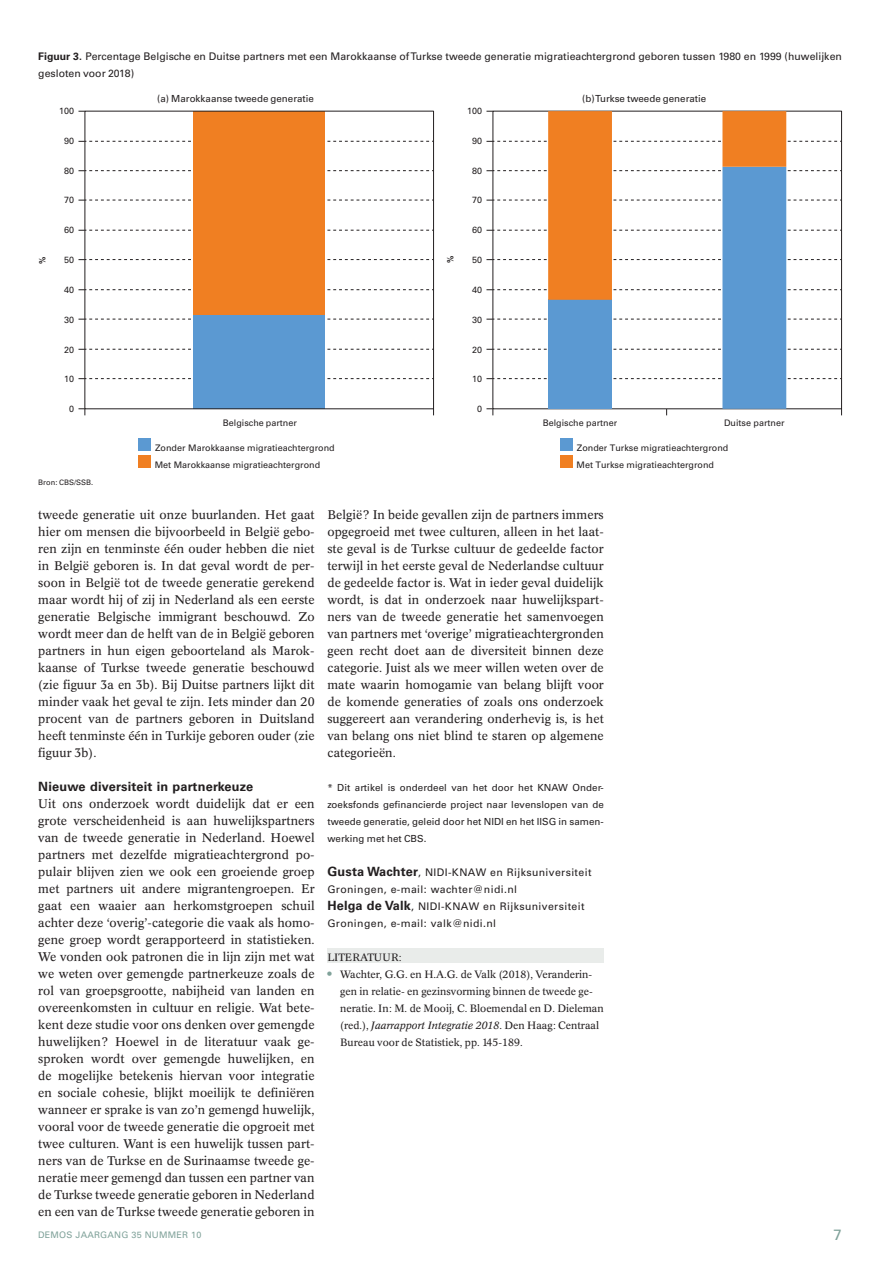
<style>
.page{position:relative;width:893px;height:1263px;background:#fff}
.page>*{position:absolute;margin:0;border:0;box-sizing:border-box;transform-origin:0 0}
.t1{font:15px "Univers";color:#80a29a}
.t2{font:700 12.75px "Univers";letter-spacing:.015em;color:#231f20}
.t3{font:12.3px/17px "Concorde BE";letter-spacing:.005em;color:#231f20;text-align:justify}
.t4{font:10.5px/17px "Concorde BE";color:#231f20}
.t5{font:10.5px/17px "Univers";color:#231f20}
.t6{font:10.5px/17px "Univers";letter-spacing:.035em;color:#231f20}
.t7{font:9.75px/17px "Univers";letter-spacing:.005em;color:#231f20;text-align:justify}
.t8{font:9px "Univers";color:#231f20}
.t9{font:9px "Univers";letter-spacing:.02em;color:#80a29a}
.t10{font:700 8.25px "Univers";color:#231f20}
.t11{font:7.5px "Univers";color:#231f20}
.s1{font-weight:700}
.s2{font-weight:700;font-size:12.75px}
.s3{font-family:"Univers";font-weight:700;font-size:12px;color:#80a29a}
.s4{font-style:italic}
</style>
<div class="page">
<div style="left:327px;top:948px;width:277px;height:15px;background:#e9ecea"></div>
<div style="left:193px;top:315px;width:132px;height:94px;background:#5b99d2"></div>
<div style="left:193px;top:111px;width:132px;height:204px;background:#f07f22"></div>
<div style="left:138px;top:455px;width:13px;height:13px;background:#f07f22"></div>
<div style="left:138px;top:438px;width:13px;height:13px;background:#5b99d2"></div>
<div style="left:85px;top:111px;width:349px;height:298px;border:1px solid #231f20"></div>
<svg style="left:78px;top:408px;width:8px;height:7px"></svg>
<svg style="left:78px;top:349px;width:356px;height:1px"></svg>
<svg style="left:78px;top:378px;width:356px;height:1px"></svg>
<svg style="left:78px;top:289px;width:356px;height:1px"></svg>
<svg style="left:78px;top:319px;width:356px;height:1px"></svg>
<svg style="left:78px;top:230px;width:356px;height:1px"></svg>
<svg style="left:78px;top:259px;width:356px;height:1px"></svg>
<svg style="left:78px;top:170px;width:356px;height:1px"></svg>
<svg style="left:78px;top:141px;width:356px;height:1px"></svg>
<svg style="left:78px;top:200px;width:356px;height:1px"></svg>
<div style="left:560px;top:455px;width:13px;height:13px;background:#f07f22"></div>
<div style="left:560px;top:438px;width:13px;height:13px;background:#5b99d2"></div>
<svg style="left:486px;top:408px;width:8px;height:7px"></svg>
<svg style="left:486px;top:349px;width:355px;height:1px"></svg>
<svg style="left:486px;top:378px;width:355px;height:1px"></svg>
<svg style="left:486px;top:319px;width:355px;height:1px"></svg>
<svg style="left:612px;top:300px;width:174px;height:109px"></svg>
<div style="left:548px;top:300px;width:64px;height:109px;background:#5b99d2"></div>
<svg style="left:486px;top:111px;width:355px;height:189px"></svg>
<p class="t5" style="left:38px;top:47px;width:805px"><span class="s1">Figuur 3.</span> Percentage Belgische en Duitse partners met een Marokkaanse of Turkse tweede generatie migratieachtergrond geboren tussen 1980 en 1999 (huwelijken gesloten voor 2018)</p>
<p class="t7" style="left:157px;top:90px;width:158px">(a) Marokkaanse tweede generatie</p>
<p class="t7" style="left:582px;top:90px;width:126px">(b) Turkse tweede generatie</p>
<p class="t8" style="left:59px;top:105px;width:17px">100</p>
<p class="t8" style="left:467px;top:105px;width:17px">100</p>
<p class="t8" style="left:64px;top:136px;width:12px">90</p>
<p class="t8" style="left:472px;top:136px;width:12px">90</p>
<p class="t8" style="left:64px;top:165px;width:12px">80</p>
<p class="t8" style="left:472px;top:165px;width:12px">80</p>
<p class="t8" style="left:64px;top:195px;width:12px">70</p>
<p class="t8" style="left:472px;top:195px;width:12px">70</p>
<p class="t8" style="left:64px;top:225px;width:12px">60</p>
<p class="t8" style="left:472px;top:225px;width:12px">60</p>
<p class="t10" style="left:38px;top:264px;width:9px;rotate:-90deg">%</p>
<p class="t8" style="left:64px;top:254px;width:12px">50</p>
<p class="t10" style="left:446px;top:263px;width:9px;rotate:-90deg">%</p>
<p class="t8" style="left:472px;top:254px;width:12px">50</p>
<p class="t8" style="left:64px;top:285px;width:12px">40</p>
<p class="t8" style="left:472px;top:285px;width:12px">40</p>
<p class="t8" style="left:64px;top:314px;width:12px">30</p>
<p class="t8" style="left:472px;top:314px;width:12px">30</p>
<p class="t8" style="left:64px;top:344px;width:12px">20</p>
<p class="t8" style="left:472px;top:344px;width:12px">20</p>
<p class="t8" style="left:64px;top:374px;width:12px">10</p>
<p class="t8" style="left:472px;top:374px;width:12px">10</p>
<p class="t8" style="left:69px;top:404px;width:7px">0</p>
<p class="t8" style="left:477px;top:404px;width:7px">0</p>
<p class="t8" style="left:223px;top:417px;width:76px">Belgische partner</p>
<p class="t8" style="left:155px;top:460px;width:167px">Met Marokkaanse migratieachtergrond</p>
<p class="t8" style="left:155px;top:443px;width:181px">Zonder Marokkaanse migratieachtergrond</p>
<p class="t8" style="left:543px;top:417px;width:76px">Belgische partner</p>
<p class="t8" style="left:724px;top:417px;width:62px">Duitse partner</p>
<p class="t8" style="left:577px;top:443px;width:153px">Zonder Turkse migratieachtergrond</p>
<p class="t8" style="left:576px;top:460px;width:139px">Met Turkse migratieachtergrond</p>
<p class="t11" style="left:38px;top:478px;width:57px">Bron: CBS/SSB.</p>
<p class="t3" style="left:38px;top:506px;width:278px">tweede generatie uit onze buurlanden. Het gaat hier om mensen die bijvoorbeeld in België gebo&shy;ren zijn en tenminste één ouder hebben die niet in België geboren is. In dat geval wordt de per&shy;soon in België tot de tweede generatie gerekend maar wordt hij of zij in Nederland als een eerste generatie Belgische immigrant beschouwd. Zo wordt meer dan de helft van de in België geboren partners in hun eigen geboorteland als Marok&shy;kaanse of Turkse tweede generatie beschouwd (zie figuur 3a en 3b). Bij Duitse partners lijkt dit minder vaak het geval te zijn. Iets minder dan 20 procent van de partners geboren in Duitsland heeft tenminste één in Turkije geboren ouder (zie figuur 3b).</p>
<p class="t2" style="left:38px;top:779px;width:216px">Nieuwe diversiteit in partnerkeuze</p>
<p class="t3" style="left:38px;top:795px;width:278px">Uit ons onderzoek wordt duidelijk dat er een grote verscheidenheid is aan huwelijkspartners van de tweede generatie in Nederland. Hoewel partners met dezelfde migratieachtergrond po&shy;pulair blijven zien we ook een groeiende groep met partners uit andere migrantengroepen. Er gaat een waaier aan herkomstgroepen schuil achter deze ‘overig’-categorie die vaak als homo&shy;gene groep wordt gerapporteerd in statistieken.<br>We vonden ook patronen die in lijn zijn met wat we weten over gemengde partnerkeuze zoals de rol van groepsgrootte, nabijheid van landen en overeenkomsten in cultuur en religie. Wat bete&shy;kent deze studie voor ons denken over gemengde huwelijken? Hoewel in de literatuur vaak ge&shy;sproken wordt over gemengde huwelijken, en de mogelijke betekenis hiervan voor integratie en sociale cohesie, blijkt moeilijk te definiëren wanneer er sprake is van zo’n gemengd huwelijk, vooral voor de tweede generatie die opgroeit met twee culturen. Want is een huwelijk tussen part&shy;ners van de Turkse en de Surinaamse tweede ge&shy;neratie meer gemengd dan tussen een partner van de Turkse tweede generatie geboren in Nederland en een van de Turkse tweede generatie geboren in</p>
<p class="t3" style="left:327px;top:506px;width:278px">België? In beide gevallen zijn de partners immers opgegroeid met twee culturen, alleen in het laat&shy;ste geval is de Turkse cultuur de gedeelde factor terwijl in het eerste geval de Nederlandse cultuur de gedeelde factor is. Wat in ieder geval duidelijk wordt, is dat in onderzoek naar huwelijkspart&shy;ners van de tweede generatie het samenvoegen van partners met ‘overige’ migratieachtergronden geen recht doet aan de diversiteit binnen deze categorie. Juist als we meer willen weten over de mate waarin homogamie van belang blijft voor de komende generaties of zoals ons onderzoek suggereert aan verandering onderhevig is, is het van belang ons niet blind te staren op algemene categorieën.</p>
<p class="t7" style="left:327px;top:779px;width:278px">* Dit artikel is onderdeel van het door het KNAW Onder&shy;zoeksfonds gefinancierde project naar levenslopen van de tweede generatie, geleid door het NIDI en het IISG in samen&shy;werking met het CBS.</p>
<p class="t6" style="left:327px;top:864px;width:266px"><span class="s2">Gusta Wachter</span>, NIDI-KNAW en Rijksuniversiteit Groningen, e-mail: wachter@nidi.nl<br><span class="s2">Helga de Valk</span>, NIDI-KNAW en Rijksuniversiteit Groningen, e-mail: valk@nidi.nl</p>
<p class="t4" style="left:327px;top:949px;width:76px">LITERATUUR:</p>
<p class="t4" style="left:340px;top:966px;width:265px;text-indent:-13px"><span class="s3">•</span> Wachter, G.G. en H.A.G. de Valk (2018), Veranderin&shy;gen in relatie- en gezinsvorming binnen de tweede ge&shy;neratie. In: M. de Mooij, C. Bloemendal en D. Dieleman (red.), <span class="s4">Jaarrapport Integratie 2018</span>. Den Haag: Centraal Bureau voor de Statistiek, pp. 145-189.</p>
<p class="t9" style="left:38px;top:1229px;width:165px">DEMOS JAARGANG 35 NUMMER 10</p>
<p class="t1" style="left:834px;top:1225px;width:10px">7</p>
</div>
